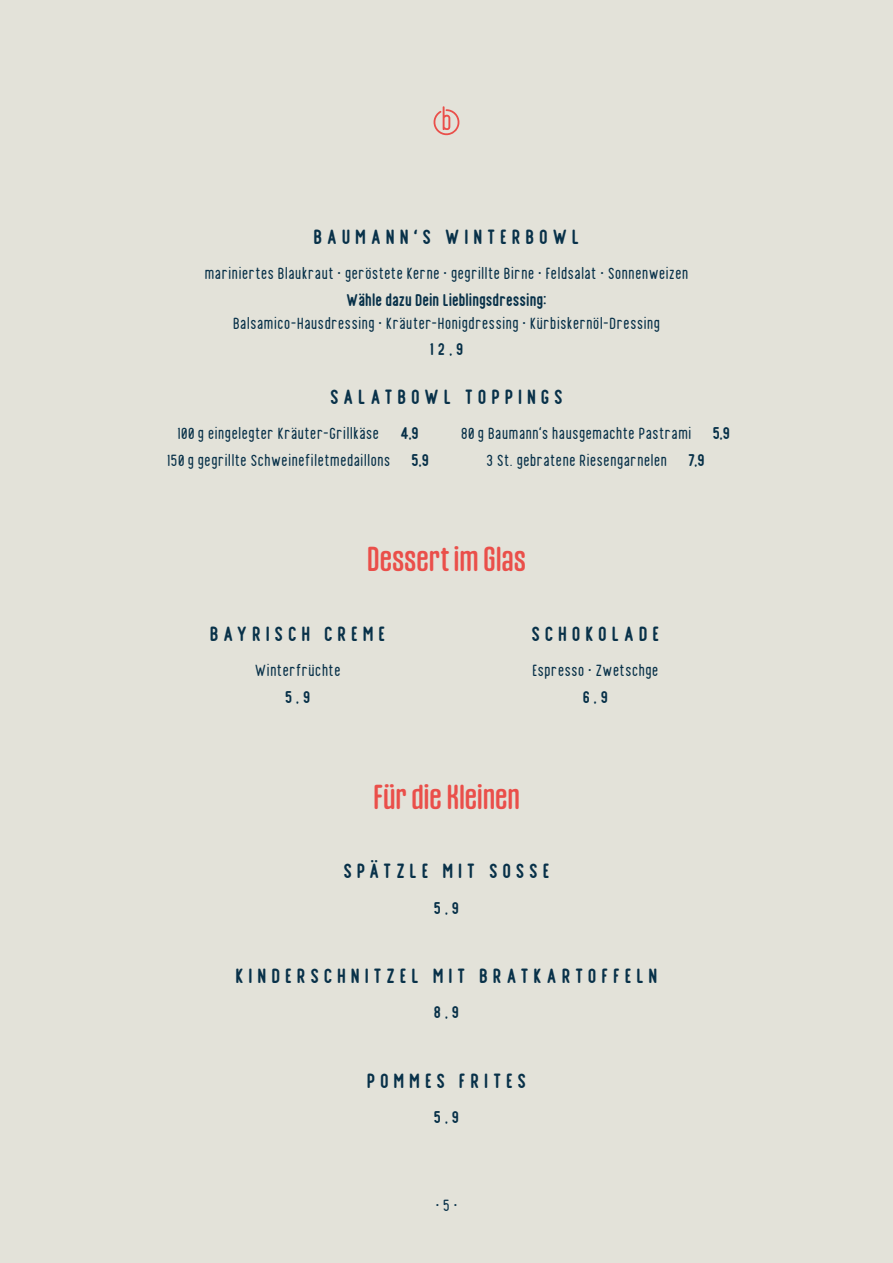
<style>
.page{position:relative;width:893px;height:1263px;background:#e3e2d9}
.page>*{position:absolute;margin:0;border:0;box-sizing:border-box;transform-origin:0 0}
._1_Kategorie{font:33px "Gothiks Round";letter-spacing:-.005em;color:#ea4f4a}
._2_Gericht{font:700 25.5px "Finland Rounded";letter-spacing:.19em;color:#083149}
._3_Beilagen{font:21px/22.5px "Finland Rounded";color:#083149;text-align:center}
._4_Preis{font:700 21px "Finland Rounded";color:#083149}
.s1{font-weight:700}
</style>
<div class="page">
<svg style="left:433px;top:106px;width:27px;height:29px"></svg>
<p class="_2_Gericht" style="left:314px;top:225px;width:267px">BAUMANN‘S WINTERBOWL</p>
<p class="_3_Beilagen" style="left:204px;top:262px;width:486px">mariniertes Blaukraut • geröstete Kerne • gegrillte Birne • Feldsalat • Sonnenweizen</p>
<p class="_3_Beilagen" style="left:233px;top:289px;width:429px"><span class="s1">Wähle dazu Dein Lieblingsdressing:<br></span>Balsamico-Hausdressing • Kräuter-Honigdressing • Kürbiskernöl-Dressing</p>
<p class="_4_Preis" style="left:430px;top:340px;width:35px">12,9</p>
<p class="_2_Gericht" style="left:330px;top:385px;width:234px">SALATBOWL TOPPINGS</p>
<p class="_3_Beilagen" style="left:177px;top:422px;width:243px">100g eingelegter Kräuter-Grillkäse <span class="s1">4,9</span></p>
<p class="_3_Beilagen" style="left:167px;top:449px;width:264px">150g gegrillte Schweinefiletmedaillons <span class="s1">5,9</span></p>
<p class="_3_Beilagen" style="left:461px;top:422px;width:271px">80g Baumann‘s hausgemachte Pastrami <span class="s1">5,9</span></p>
<p class="_3_Beilagen" style="left:486px;top:449px;width:220px">3 St. gebratene Riesengarnelen <span class="s1">7,9</span></p>
<p class="_1_Kategorie" style="left:367px;top:540px;width:161px">Dessert im Glas</p>
<p class="_2_Gericht" style="left:210px;top:622px;width:177px">BAYRISCH CREME</p>
<p class="_3_Beilagen" style="left:255px;top:659px;width:88px">Winterfrüchte</p>
<p class="_4_Preis" style="left:285px;top:687px;width:27px">5,9</p>
<p class="_2_Gericht" style="left:531px;top:622px;width:129px">SCHOKOLADE</p>
<p class="_3_Beilagen" style="left:532px;top:659px;width:128px">Espresso • Zwetschge</p>
<p class="_4_Preis" style="left:583px;top:687px;width:27px">6,9</p>
<p class="_1_Kategorie" style="left:373px;top:777px;width:148px">Für die Kleinen</p>
<p class="_2_Gericht" style="left:343px;top:859px;width:208px">SPÄTZLE MIT SOSSE</p>
<p class="_4_Preis" style="left:434px;top:898px;width:27px">5,9</p>
<p class="_2_Gericht" style="left:235px;top:964px;width:424px">KINDERSCHNITZEL MIT BRATKARTOFFELN</p>
<p class="_4_Preis" style="left:434px;top:1003px;width:27px">8,9</p>
<p class="_2_Gericht" style="left:367px;top:1069px;width:161px">POMMES FRITES</p>
<p class="_4_Preis" style="left:434px;top:1108px;width:27px">5,9</p>
<p class="_3_Beilagen" style="left:435px;top:1194px;width:24px">• 5 •</p>
</div>
